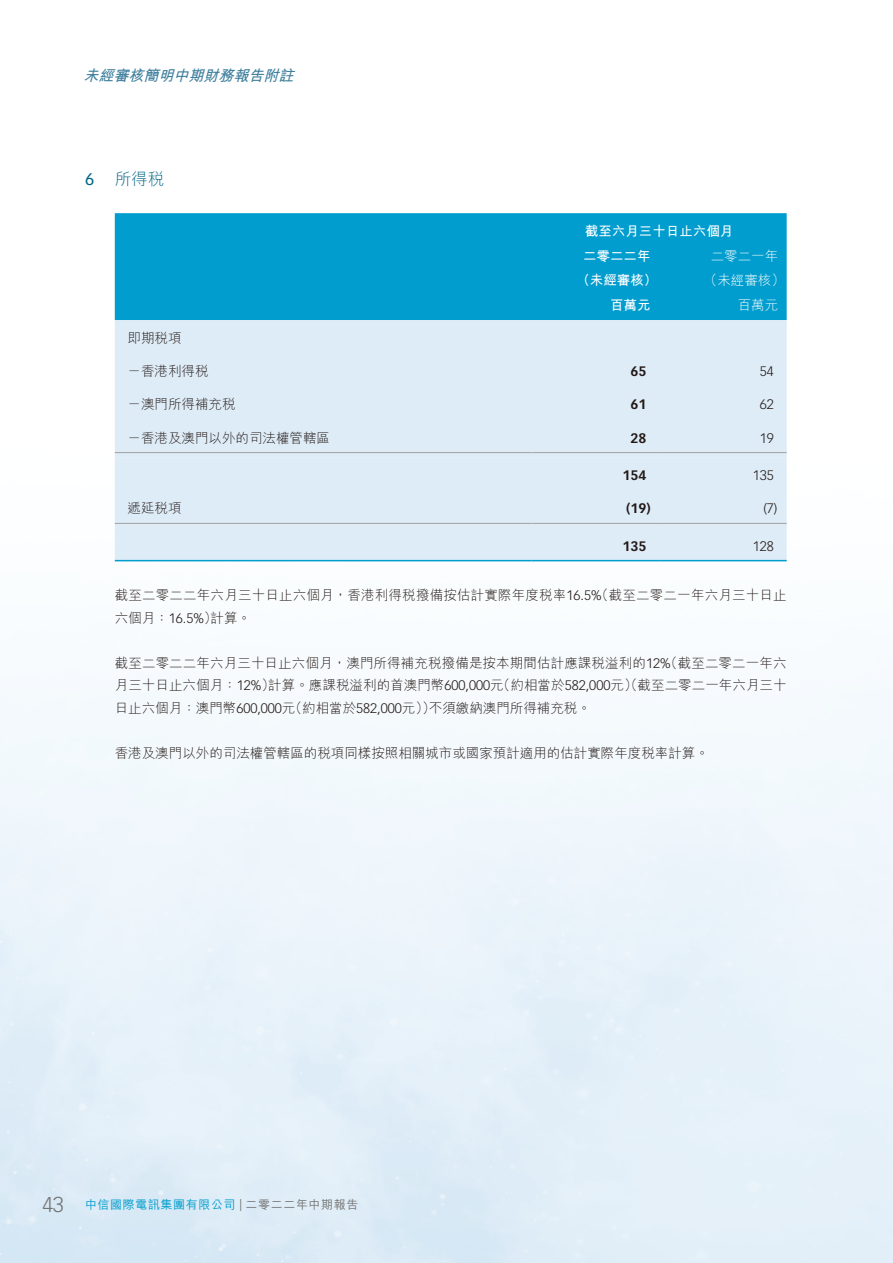
<style>
.page{position:relative;width:893px;height:1263px;background:#fff}
.page>*{position:absolute;margin:0;border:0;box-sizing:border-box;transform-origin:0 0}
.t1{font:300 21px "Vectora LT Std";color:#727272}
.t2{font:300 16.5px "M Hei HK";color:#006485}
.t3{font:16.5px "Vectora LT Std";color:#006485}
.t4{font:italic 700 15px "M Hei HK";color:#3d7e9c}
.t5{font:300 13.5px/22.5px "M Hei HK";letter-spacing:.005em;color:#231916}
.t6{font:700 13.5px "M Hei HK";color:#fff}
.t7{font:700 13.5px "Vectora LT Std";color:#231916}
.t8{font:300 13.5px "Vectora LT Std";color:#231916}
.t9{font:300 13.5px "M Hei HK";color:#fff}
.t10{font:500 12px "M Hei HK";letter-spacing:.05em;color:#009dce}
.s1{font-family:"Vectora LT Std"}
.s2{font-family:"Vectora LT Std";font-weight:400;color:#727272}
.s3{color:#727272}
</style>
<div class="page">
<div style="left:115px;top:213px;width:672px;height:107px;background:#009dce"></div>
<div style="left:115px;top:320px;width:672px;height:240px;background:#deecf7"></div>
<div style="left:115px;top:453px;width:672px;height:75px;background:#deecf7"></div>
<hr style="left:115px;top:452px;width:416px;height:1px;background:#a0a0a1">
<hr style="left:531px;top:452px;width:128px;height:1px;background:#a0a0a1">
<hr style="left:659px;top:452px;width:128px;height:1px;background:#a0a0a1">
<hr style="left:115px;top:523px;width:416px;height:1px;background:#a0a0a1">
<hr style="left:531px;top:523px;width:128px;height:1px;background:#a0a0a1">
<hr style="left:659px;top:523px;width:128px;height:1px;background:#a0a0a1">
<hr style="left:115px;top:560px;width:416px;height:1px;background:#009dce">
<hr style="left:531px;top:560px;width:128px;height:1px;background:#009dce">
<hr style="left:659px;top:560px;width:128px;height:1px;background:#009dce">
<p class="t4" style="left:84px;top:64px;width:217px">未經審核簡明中期財務報告附註</p>
<p class="t3" style="left:85px;top:169px;width:11px">6</p>
<p class="t2" style="left:115px;top:170px;width:51px">所得稅</p>
<p class="t5" style="left:128px;top:327px;width:55px">即期稅項</p>
<p class="t5" style="left:128px;top:360px;width:82px">－香港利得稅</p>
<p class="t5" style="left:128px;top:393px;width:109px">－澳門所得補充稅</p>
<p class="t5" style="left:128px;top:426px;width:204px">－香港及澳門以外的司法權管轄區</p>
<p class="t5" style="left:128px;top:497px;width:55px">遞延稅項</p>
<p class="t6" style="left:585px;top:221px;width:150px">截至六月三十日止六個月</p>
<p class="t9" style="left:711px;top:249px;width:69px">二零二一年</p>
<p class="t6" style="left:583px;top:246px;width:69px">二零二二年</p>
<p class="t6" style="left:576px;top:271px;width:82px">（未經審核）</p>
<p class="t9" style="left:704px;top:273px;width:82px">（未經審核(</p>
<p class="t6" style="left:610px;top:295px;width:42px">百萬元</p>
<p class="t9" style="left:738px;top:298px;width:42px">百萬元</p>
<p class="t7" style="left:630px;top:363px;width:17px">65</p>
<p class="t8" style="left:760px;top:364px;width:16px">54</p>
<p class="t7" style="left:630px;top:396px;width:17px">61</p>
<p class="t8" style="left:760px;top:397px;width:16px">62</p>
<p class="t7" style="left:630px;top:429px;width:17px">28</p>
<p class="t8" style="left:760px;top:430px;width:16px">19</p>
<p class="t7" style="left:622px;top:467px;width:25px">154</p>
<p class="t8" style="left:753px;top:467px;width:23px">135</p>
<p class="t7" style="left:626px;top:500px;width:26px">)19(</p>
<p class="t8" style="left:763px;top:501px;width:16px">(7)</p>
<p class="t7" style="left:622px;top:538px;width:25px">135</p>
<p class="t5" style="left:595px;top:584px;width:193px">（截至二零二一年六月三十日止</p>
<p class="t8" style="left:753px;top:538px;width:23px">128</p>
<p class="t5" style="left:211px;top:584px;width:392px;text-indent:-96px">截至二零二二年六月三十日止六個月，香港利得稅撥備按估計實際年度稅率<span class="s1">16.5%</span>計算。</p>
<p class="t5" style="left:115px;top:606px;width:104px">六個月：<span class="s1">16.5%</span>）</p>
<p class="t5" style="left:664px;top:651px;width:124px">（截至二零二一年六</p>
<p class="t5" style="left:268px;top:651px;width:520px;text-indent:-153px">截至二零二二年六月三十日止六個月，澳門所得補充稅撥備是按本期間估計應課稅溢利的<span class="s1">12%<br></span>計算。應課稅溢利的首澳門幣<span class="s1">600,000</span> （元約相當於<span class="s1">582,000</span>元）（截至二零二一年六月三十</p>
<p class="t5" style="left:115px;top:674px;width:162px">月三十日止六個月：<span class="s1">12%</span>）</p>
<p class="t5" style="left:115px;top:696px;width:322px">日止六個月：澳門幣<span class="s1">600,000</span> （元約相當於<span class="s1">582,000</span>元））</p>
<p class="t5" style="left:115px;top:741px;width:595px">香港及澳門以外的司法權管轄區的稅項同樣按照相關城市或國家預計適用的估計實際年度稅率計算。</p>
<p class="t5" style="left:429px;top:696px;width:163px">不須繳納澳門所得補充稅。</p>
<h1 class="t1" style="left:43px;top:1192px;width:23px">43</h1>
<p class="t10" style="left:85px;top:1195px;width:275px">中信國際電訊集團有限公司 <span class="s2">|</span> <span class="s3">二零二二年中期報告</span></p>
</div>
